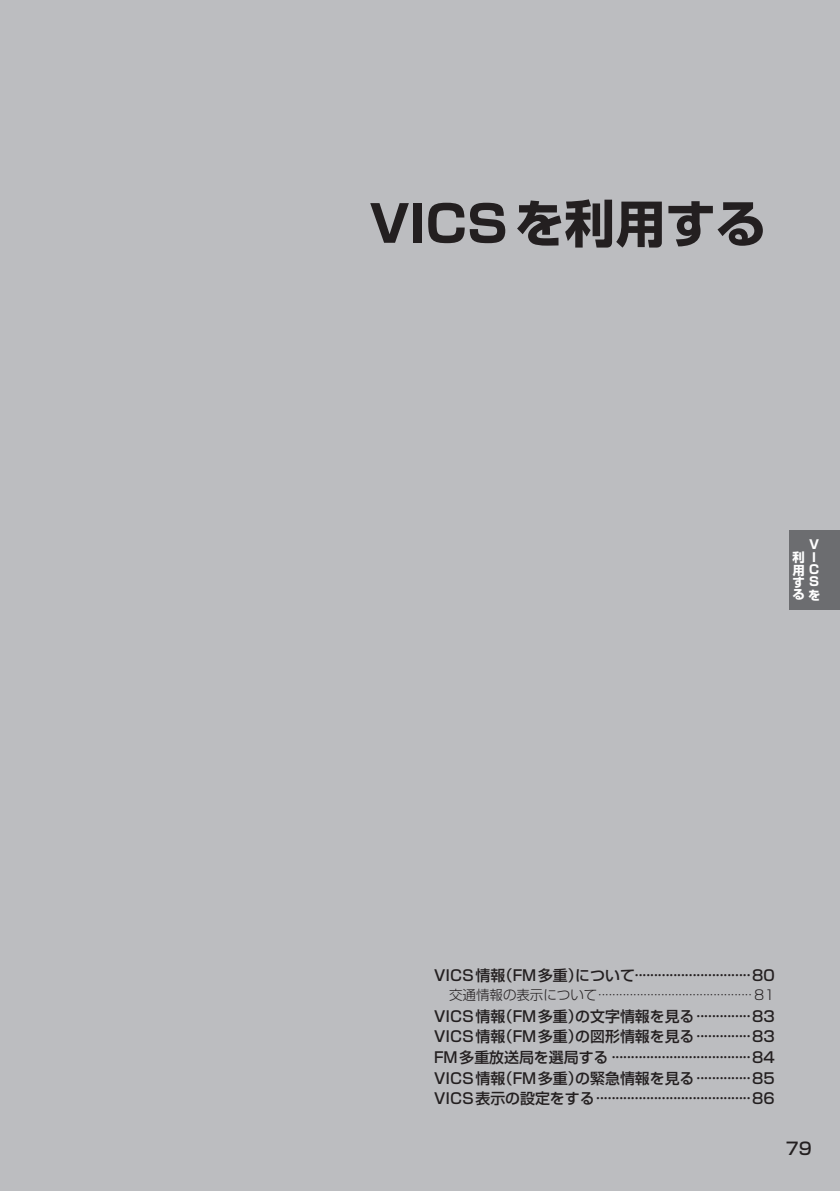
<style>
.page{position:relative;width:840px;height:1191px;background:#fff}
.page>*{position:absolute;margin:0;border:0;box-sizing:border-box;transform-origin:0 0}
.t1{font:700 50.4px "Shin Go Pro";color:#231f20}
.t2{font:500 17px "Shin Go Pro";color:#231f20}
.t3{font:500 14.8px/20.6px "Shin Go Pro";color:#231f20;text-align:justify}
.t4{font:300 13.4px "Shin Go Pro";color:#231f20}
.t5{font:700 12.4px/12.6px "Shin Go Pro";color:#fff;text-align:right}
</style>
<div class="page">
<div style="left:0;top:0;width:839px;height:1191px;background:#bcbdc0"></div>
<div style="left:788px;top:530px;width:51px;height:79px;background:#6c6d70"></div>
<h1 class="t1" style="left:369px;top:184px;width:398px">VICSを利用する</h1>
<p class="t5" style="left:792px;top:537px;width:29px">V<br>I<br>用 Cす Sるを</p>
<p class="t5" style="left:792px;top:550px;width:13px">利</p>
<p class="t3" style="left:434px;top:963px;width:342px">VICS情報（FM多重）について······························80</p>
<p class="t4" style="left:449px;top:984px;width:327px">交通情報の表示について············································ 81</p>
<p class="t3" style="left:434px;top:1004px;width:342px">VICS情報（FM多重）の文字情報を見る··············83<br>VICS情報（FM多重）の図形情報を見る··············83<br>FM多重放送局を選局する ····································84<br>VICS情報（FM多重）の緊急情報を見る··············85<br>VICS表示の設定をする········································86</p>
<p class="t2" style="left:785px;top:1134px;width:27px">79</p>
</div>
